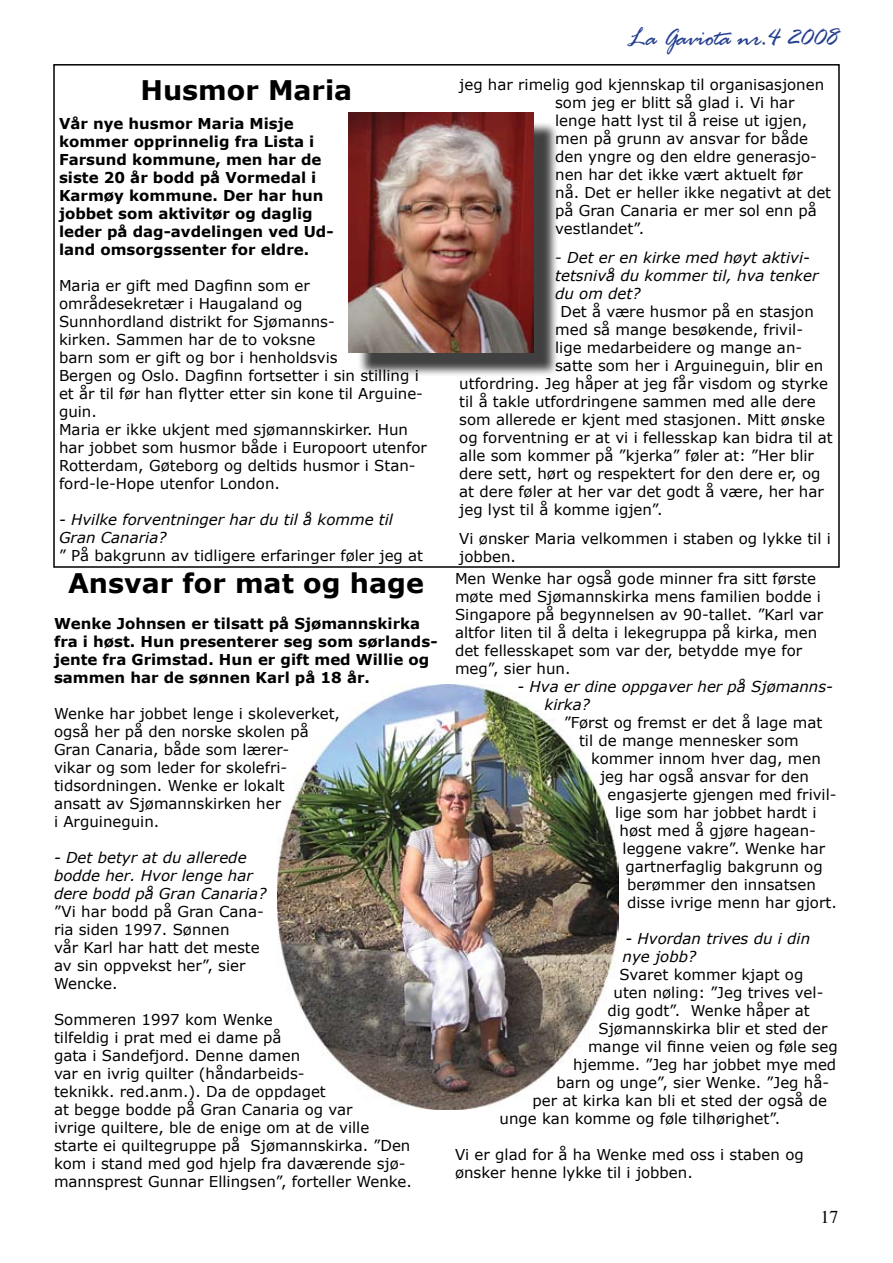
<style>
.page{position:relative;width:893px;height:1263px;background:#fff}
.page>*{position:absolute;margin:0;border:0;box-sizing:border-box;transform-origin:0 0}
.t1{font:700 27px "Verdana";color:#000}
.t2{font:27px "Rage Italic Plain";color:#25408f}
.t3{font:18px "Times";color:#000}
.t4{font:15px/18px "Verdana";color:#000}
.t5{font:700 15px/18px "Verdana";color:#000}
.t6{font:italic 15px/18px "Verdana";color:#000}
.s1{font-style:normal}
</style>
<div class="page">
<img style="left:278px;top:685px;width:340px;height:424px">
<div style="left:357px;top:122px;width:202px;height:256px;background:#000;opacity:.75"></div>
<img style="left:348px;top:113px;width:186px;height:239px">
<h1 class="t1" style="left:140px;top:73px;width:213px">Husmor Maria</h1>
<p class="t5" style="left:59px;top:114px;width:276px">Vår nye husmor Maria Misje kommer opprinnelig fra Lista i<br>Farsund kommune, men har de siste 20 år bodd på Vormedal i<br>Karmøy kommune. Der har hun jobbet som aktivitør og daglig leder på dag-avdelingen ved Ud&shy;land omsorgssenter for eldre.</p>
<p class="t4" style="left:59px;top:276px;width:369px">Maria er gift med Dagfinn som er områdesekretær i Haugaland og<br>Sunnhordland distrikt for Sjømanns-<br>kirken. Sammen har de to voksne<br>barn som er gift og bor i henholdsvis<br>Bergen og Oslo. Dagfinn fortsetter i sin stilling i et år til før han flytter etter sin kone til Arguine&shy;guin.<br>Maria er ikke ukjent med sjømannskirker. Hun har jobbet som husmor både i Europoort utenfor Rotterdam, Gøteborg og deltids husmor i Stan&shy;ford-le-Hope utenfor London.</p>
<p class="t6" style="left:59px;top:510px;width:335px">- Hvilke forventninger har du til å komme til<br>Gran Canaria?</p>
<p class="t4" style="left:59px;top:546px;width:366px">” På bakgrunn av tidligere erfaringer føler jeg at</p>
<h1 class="t1" style="left:68px;top:566px;width:357px">Ansvar for mat og hage</h1>
<p class="t5" style="left:54px;top:614px;width:385px">Wenke Johnsen er tilsatt på Sjømannskirka fra i høst. Hun presenterer seg som sørlands&shy;jente fra Grimstad. Hun er gift med Willie og sammen har de sønnen Karl på 18 år.</p>
<p class="t4" style="left:54px;top:704px;width:288px">Wenke har jobbet lenge i skoleverket, også her på den norske skolen på<br>Gran Canaria, både som lærer-<br>vikar og som leder for skolefri&shy;tidsordningen. Wenke er lokalt<br>ansatt av Sjømannskirken her<br>i Arguineguin.</p>
<p class="t6" style="left:54px;top:848px;width:214px">- Det betyr at du allerede bodde her. Hvor lenge har dere bodd på Gran Canaria?</p>
<p class="t4" style="left:54px;top:902px;width:211px">”Vi har bodd på Gran Cana&shy;ria siden 1997. Sønnen<br>vår Karl har hatt det meste av sin oppvekst her”, sier<br>Wencke.</p>
<p class="t4" style="left:54px;top:1010px;width:359px">Sommeren 1997 kom Wenke<br>tilfeldig i prat med ei dame på<br>gata i Sandefjord. Denne damen<br>var en ivrig quilter (håndarbeids-<br>teknikk. red.anm.). Da de oppdaget<br>at begge bodde på Gran Canaria og var<br>ivrige quiltere, ble de enige om at de ville starte ei quiltegruppe på Sjømannskirka. ”Den kom i stand med god hjelp fra daværende sjø&shy;mannsprest Gunnar Ellingsen”, forteller Wenke.</p>
<h1 class="t2" style="left:627px;top:21px;width:213px">La Gaviota nr.4 2008</h1>
<p class="t4" style="left:555px;top:75px;width:278px;text-indent:-96px">jeg har rimelig god kjennskap til organisasjonen som jeg er blitt så glad i. Vi har lenge hatt lyst til å reise ut igjen, men på grunn av ansvar for både den yngre og den eldre generasjo&shy;nen har det ikke vært aktuelt før<br>nå. Det er heller ikke negativt at det på Gran Canaria er mer sol enn på vestlandet”.</p>
<p class="t6" style="left:555px;top:248px;width:265px"><span class="s1">-</span> Det er en kirke med høyt aktivi&shy;tetsnivå du kommer til, hva tenker du om det?</p>
<p class="t4" style="left:560px;top:302px;width:255px">Det å være husmor på en stasjon</p>
<p class="t4" style="left:555px;top:320px;width:249px">med så mange besøkende, frivil-</p>
<p class="t4" style="left:555px;top:338px;width:249px">lige medarbeidere og mange an-</p>
<p class="t4" style="left:555px;top:356px;width:270px">satte som her i Arguineguin, blir en</p>
<p class="t4" style="left:459px;top:374px;width:370px">utfordring. Jeg håper at jeg får visdom og styrke</p>
<p class="t4" style="left:459px;top:392px;width:358px">til å takle utfordringene sammen med alle dere</p>
<p class="t4" style="left:459px;top:410px;width:367px">som allerede er kjent med stasjonen. Mitt ønske</p>
<p class="t4" style="left:459px;top:428px;width:375px">og forventning er at vi i fellesskap kan bidra til at</p>
<p class="t4" style="left:459px;top:446px;width:356px">alle som kommer på ”kjerka” føler at: ”Her blir</p>
<p class="t4" style="left:459px;top:464px;width:363px">dere sett, hørt og respektert for den dere er, og</p>
<p class="t4" style="left:459px;top:482px;width:366px">at dere føler at her var det godt å være, her har</p>
<p class="t4" style="left:459px;top:500px;width:205px">jeg lyst til å komme igjen”.</p>
<p class="t4" style="left:459px;top:529px;width:373px">Vi ønsker Maria velkommen i staben og lykke til i jobben.</p>
<p class="t4" style="left:455px;top:569px;width:370px">Men Wenke har også gode minner fra sitt første møte med Sjømannskirka mens familien bodde i Singapore på begynnelsen av 90-tallet. ”Karl var altfor liten til å delta i lekegruppa på kirka, men det fellesskapet som var der, betydde mye for meg”, sier hun.</p>
<p class="t6" style="left:545px;top:677px;width:290px;text-indent:-27px">- Hva er dine oppgaver her på Sjømanns&shy;kirka?</p>
<p class="t4" style="left:564px;top:713px;width:260px;text-align:center">”Først og fremst er det å lage mat til de mange mennesker som</p>
<p class="t4" style="left:591px;top:749px;width:231px">kommer innom hver dag, men</p>
<p class="t4" style="left:600px;top:767px;width:210px">jeg har også ansvar for den</p>
<p class="t4" style="left:608px;top:785px;width:231px">engasjerte gjengen med frivil-</p>
<p class="t4" style="left:615px;top:803px;width:203px">lige som har jobbet hardt i</p>
<p class="t4" style="left:620px;top:821px;width:198px">høst med å gjøre hagean-</p>
<p class="t4" style="left:622px;top:839px;width:204px">leggene vakre”. Wenke har</p>
<p class="t4" style="left:626px;top:857px;width:199px">gartnerfaglig bakgrunn og</p>
<p class="t4" style="left:627px;top:875px;width:190px">berømmer den innsatsen</p>
<p class="t4" style="left:627px;top:893px;width:211px">disse ivrige menn har gjort.</p>
<p class="t6" style="left:622px;top:929px;width:189px">- Hvordan trives du i din nye jobb?</p>
<p class="t4" style="left:619px;top:965px;width:185px">Svaret kommer kjapt og</p>
<p class="t4" style="left:613px;top:983px;width:211px">uten nøling: ”Jeg trives vel-</p>
<p class="t4" style="left:607px;top:1001px;width:204px">dig godt”. Wenke håper at</p>
<p class="t4" style="left:598px;top:1019px;width:230px">Sjømannskirka blir et sted der</p>
<p class="t4" style="left:588px;top:1037px;width:251px">mange vil finne veien og føle seg</p>
<p class="t4" style="left:573px;top:1055px;width:265px">hjemme. ”Jeg har jobbet mye med</p>
<p class="t4" style="left:556px;top:1073px;width:274px">barn og unge”, sier Wenke. ”Jeg hå-</p>
<p class="t4" style="left:532px;top:1091px;width:296px">per at kirka kan bli et sted der også de</p>
<p class="t4" style="left:499px;top:1109px;width:282px">unge kan komme og føle tilhørighet”.</p>
<p class="t4" style="left:455px;top:1145px;width:350px">Vi er glad for å ha Wenke med oss i staben og ønsker henne lykke til i jobben.</p>
<p class="t3" style="left:820px;top:1200px;width:19px">17</p>
</div>
